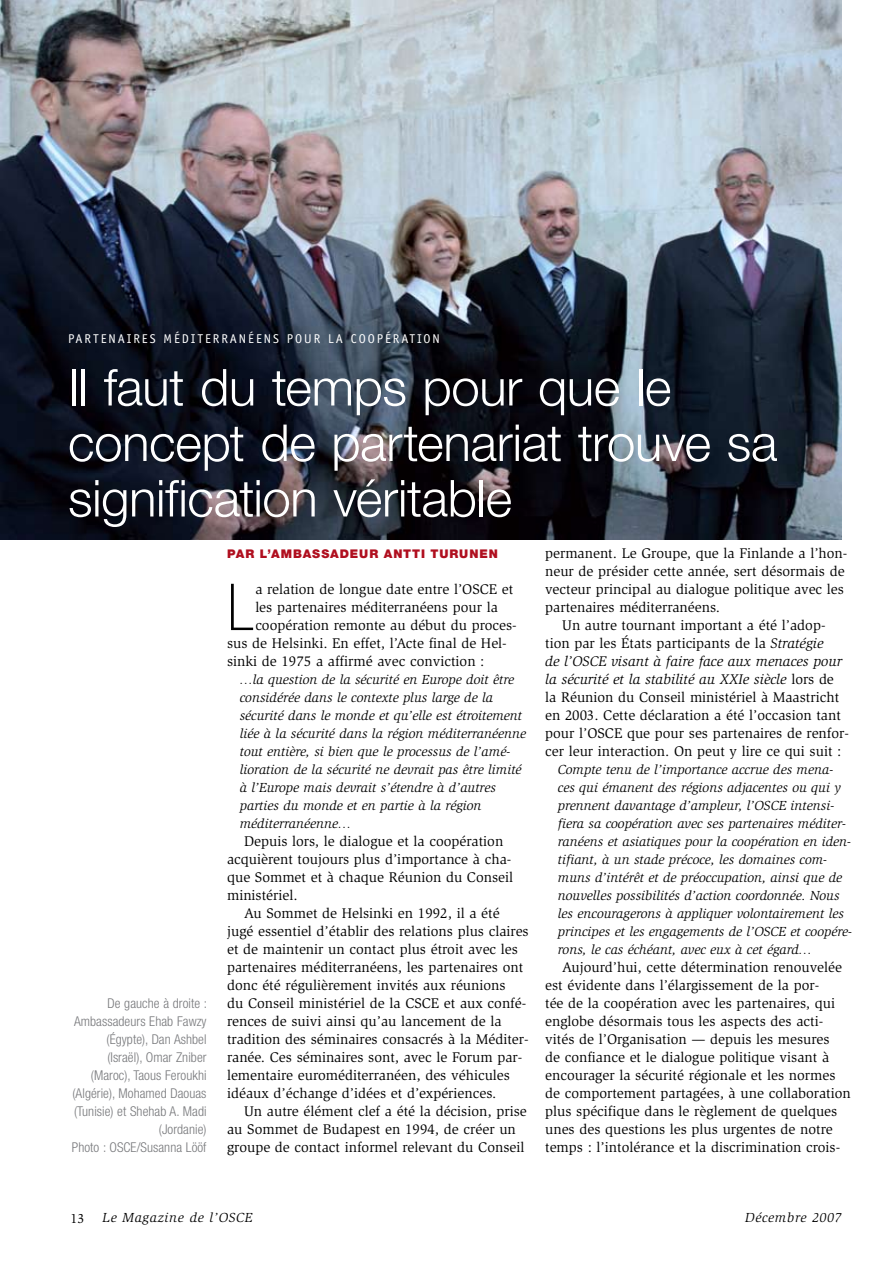
<style>
.page{position:relative;width:893px;height:1263px;background:#fff}
.page>*{position:absolute;margin:0;border:0;box-sizing:border-box;transform-origin:0 0}
.t1{font:100 condensed 64.8px "Helvetica Neue";color:#000}
.t2{font:300 51px/55.5px "Helvetica Neue";letter-spacing:-.01em;color:#fff}
.t3{font:14.4px/18px "Slimbach";color:#000}
.t4{font:italic 14.4px "Slimbach";color:#000}
.t5{font:italic 13.5px/18px "Slimbach";color:#000}
.t6{font:300 condensed 13.5px/18px "Helvetica Neue";letter-spacing:.005em;color:#77787b;text-align:right}
.t7{font:italic 13.5px "Slimbach";letter-spacing:.05em;color:#000}
.t8{font:13.5px "Slimbach";color:#000}
.t9{font:12.75px "Officina Sans";letter-spacing:.15em;color:#fff}
.t10{font:900 12px "Helvetica Neue";letter-spacing:.075em;color:#b00f1f}
.s1{font-style:italic}
.s2{font-style:normal}
</style>
<div class="page">
<img style="left:0;top:0;width:842px;height:539px">
<p class="t9" style="left:68px;top:331px;width:373px">PARTENAIRES MÉDITERRANÉENS POUR LA COOPÉRATION</p>
<h2 class="t2" style="left:68px;top:358px;width:711px">Il faut du temps pour que le concept de partenariat trouve sa signification véritable</h2>
<p class="t6" style="left:72px;top:994px;width:137px">De gauche à droite :<br>Ambassadeurs Ehab Fawzy (Égypte), Dan Ashbel (Israël), Omar Zniber (Maroc), Taous Feroukhi (Algérie), Mohamed Daouas (Tunisie) et Shehab A. Madi (Jordanie)<br>Photo : OSCE/Susanna Lööf</p>
<p class="t10" style="left:227px;top:547px;width:272px">PAR L’AMBASSADEUR ANTTI TURUNEN</p>
<h1 class="t1" style="left:227px;top:571px;width:29px">L</h1>
<p class="t3" style="left:255px;top:580px;width:259px">a relation de longue date entre l’OSCE et</p>
<p class="t3" style="left:255px;top:598px;width:244px">les partenaires méditerranéens pour la</p>
<p class="t3" style="left:255px;top:616px;width:263px">coopération remonte au début du proces-</p>
<p class="t3" style="left:227px;top:634px;width:281px">sus de Helsinki. En effet, l’Acte final de Hel-</p>
<p class="t3" style="left:227px;top:652px;width:259px">sinki de 1975 a affirmé avec conviction :</p>
<p class="t5" style="left:240px;top:671px;width:288px">…la question de la sécurité en Europe doit être considérée dans le contexte plus large de la sécurité dans le monde et qu’elle est étroitement liée à la sécurité dans la région méditerranéenne tout entière, si bien que le processus de l’amé&shy;lioration de la sécurité ne devrait pas être limité à l’Europe mais devrait s’étendre à d’autres parties du monde et en partie à la région méditerranéenne…</p>
<p class="t3" style="left:227px;top:832px;width:287px;text-indent:17px">Depuis lors, le dialogue et la coopération acquièrent toujours plus d’importance à cha&shy;que Sommet et à chaque Réunion du Conseil ministériel.</p>
<p class="t3" style="left:227px;top:904px;width:303px;text-indent:17px">Au Sommet de Helsinki en 1992, il a été jugé essentiel d’établir des relations plus claires et de maintenir un contact plus étroit avec les partenaires méditerranéens, les partenaires ont donc été régulièrement invités aux réunions<br>du Conseil ministériel de la CSCE et aux confé&shy;rences de suivi ainsi qu’au lancement de la tradition des séminaires consacrés à la Méditer&shy;ranée. Ces séminaires sont, avec le Forum par&shy;lementaire euroméditerranéen, des véhicules idéaux d’échange d’idées et d’expériences.</p>
<p class="t3" style="left:227px;top:1102px;width:301px;text-indent:17px">Un autre élément clef a été la décision, prise au Sommet de Budapest en 1994, de créer un groupe de contact informel relevant du Conseil</p>
<p class="t3" style="left:545px;top:544px;width:304px">permanent. Le Groupe, que la Finlande a l’hon-</p>
<p class="t3" style="left:545px;top:562px;width:301px">neur de présider cette année, sert désormais de</p>
<p class="t3" style="left:545px;top:580px;width:300px">vecteur principal au dialogue politique avec les</p>
<p class="t3" style="left:545px;top:598px;width:176px">partenaires méditerranéens.</p>
<p class="t3" style="left:562px;top:616px;width:265px">Un autre tournant important a été l’adop-</p>
<p class="t3" style="left:545px;top:634px;width:280px">tion par les États participants de la <span class="s1">Stratégie</span></p>
<p class="t4" style="left:545px;top:653px;width:298px">de l’OSCE visant à faire face aux menaces pour</p>
<p class="t4" style="left:545px;top:671px;width:290px">la sécurité et la stabilité au XXIe siècle <span class="s2">lors de</span></p>
<p class="t3" style="left:545px;top:688px;width:296px">la Réunion du Conseil ministériel à Maastricht</p>
<p class="t3" style="left:545px;top:706px;width:297px">en 2003. Cette déclaration a été l’occasion tant</p>
<p class="t3" style="left:545px;top:724px;width:305px">pour l’OSCE que pour ses partenaires de renfor-</p>
<p class="t3" style="left:545px;top:742px;width:298px">cer leur interaction. On peut y lire ce qui suit :</p>
<p class="t5" style="left:558px;top:761px;width:295px">Compte tenu de l’importance accrue des mena&shy;ces qui émanent des régions adjacentes ou qui y prennent davantage d’ampleur, l’OSCE intensi&shy;fiera sa coopération avec ses partenaires méditer&shy;ranéens et asiatiques pour la coopération en iden&shy;tifiant, à un stade précoce, les domaines com&shy;muns d’intérêt et de préoccupation, ainsi que de nouvelles possibilités d’action coordonnée. Nous les encouragerons à appliquer volontairement les principes et les engagements de l’OSCE et coopére&shy;rons, le cas échéant, avec eux à cet égard…</p>
<p class="t3" style="left:545px;top:958px;width:307px;text-indent:17px">Aujourd’hui, cette détermination renouvelée est évidente dans l’élargissement de la por-<br>tée de la coopération avec les partenaires, qui englobe désormais tous les aspects des acti&shy;vités de l’Organisation — depuis les mesures<br>de confiance et le dialogue politique visant à encourager la sécurité régionale et les normes de comportement partagées, à une collaboration plus spécifique dans le règlement de quelques unes des questions les plus urgentes de notre temps : l’intolérance et la discrimination crois-</p>
<p class="t8" style="left:71px;top:1210px;width:15px">13</p>
<p class="t7" style="left:103px;top:1209px;width:151px">Le Magazine de l’OSCE</p>
<p class="t7" style="left:745px;top:1210px;width:98px">Décembre 2007</p>
</div>
